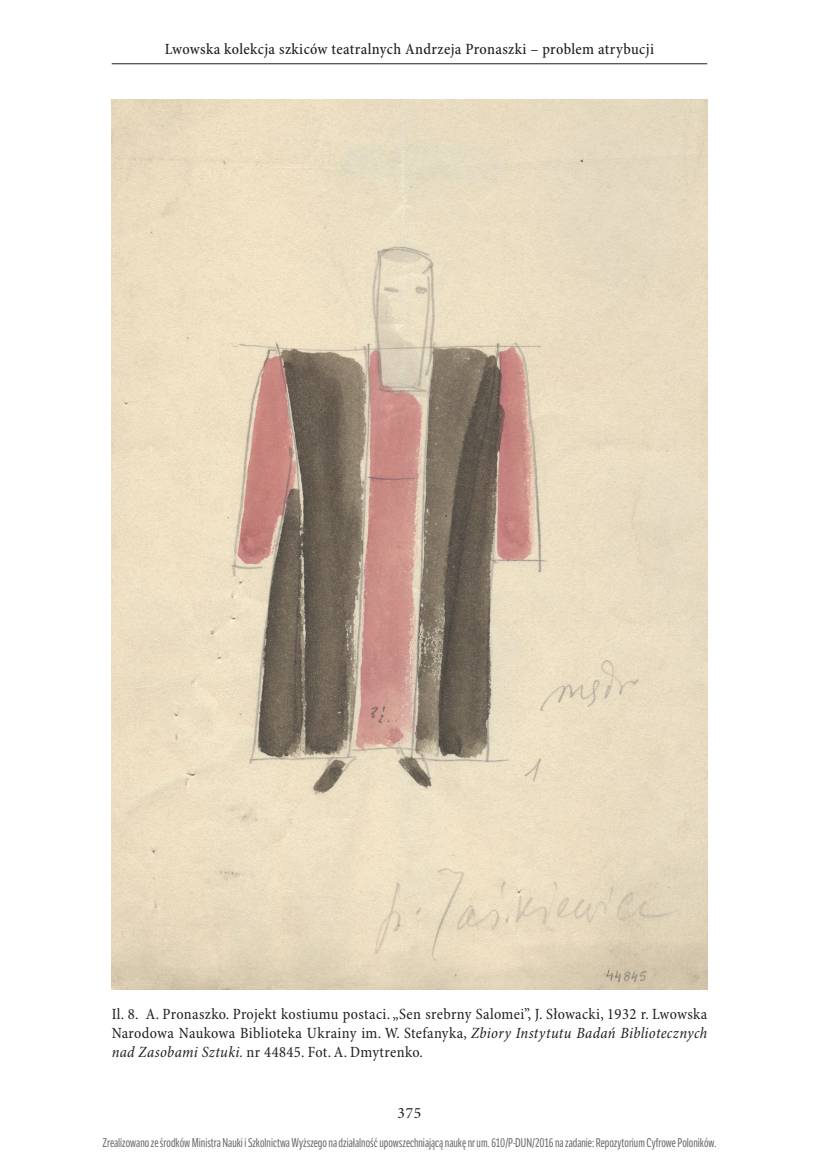
<style>
.page{position:relative;width:819px;height:1166px;background:#fff}
.page>*{position:absolute;margin:0;border:0;box-sizing:border-box;transform-origin:0 0}
.t1{font:condensed 15.75px/19.2px "Minion Pro";letter-spacing:.02em;color:#231f20;text-align:justify}
.t2{font:500 condensed 15.75px "Minion Pro";letter-spacing:.025em;color:#231f20}
.t3{font:15.75px "Minion Pro Medium Subh";color:#231f20}
.t4{font:12.25px "LFT Etica Compressed";color:#6b6b6b}
.s1{font-style:italic}
</style>
<div class="page">
<hr style="left:112px;top:63px;width:595px;height:1px;background:#231f20">
<img style="left:112px;top:100px;width:595px;height:890px">
<p class="t2" style="left:165px;top:39px;width:490px">Lwowska kolekcja szkiców teatralnych Andrzeja Pronaszki – problem atrybucji</p>
<p class="t1" style="left:112px;top:1005px;width:597px">Il. 8. A. Pronaszko. Projekt kostiumu postaci. „Sen srebrny Salomei”, J. Słowacki, 1932 r. Lwowska Narodowa Naukowa Biblioteka Ukrainy im. W. Stefanyka, <span class="s1">Zbiory Instytutu Badań Bibliotecznych nad Zasobami Sztuki.</span> nr 44845. Fot. A. Dmytrenko.</p>
<p class="t3" style="left:397px;top:1104px;width:25px">375</p>
<p class="t4" style="left:102px;top:1136px;width:615px">Zrealizowano ze środków Ministra Nauki i Szkolnictwa Wyższego na działalność upowszechniającą naukę nr um. 610/P-DUN/2016 na zadanie: Repozytorium Cyfrowe Poloników.</p>
</div>
